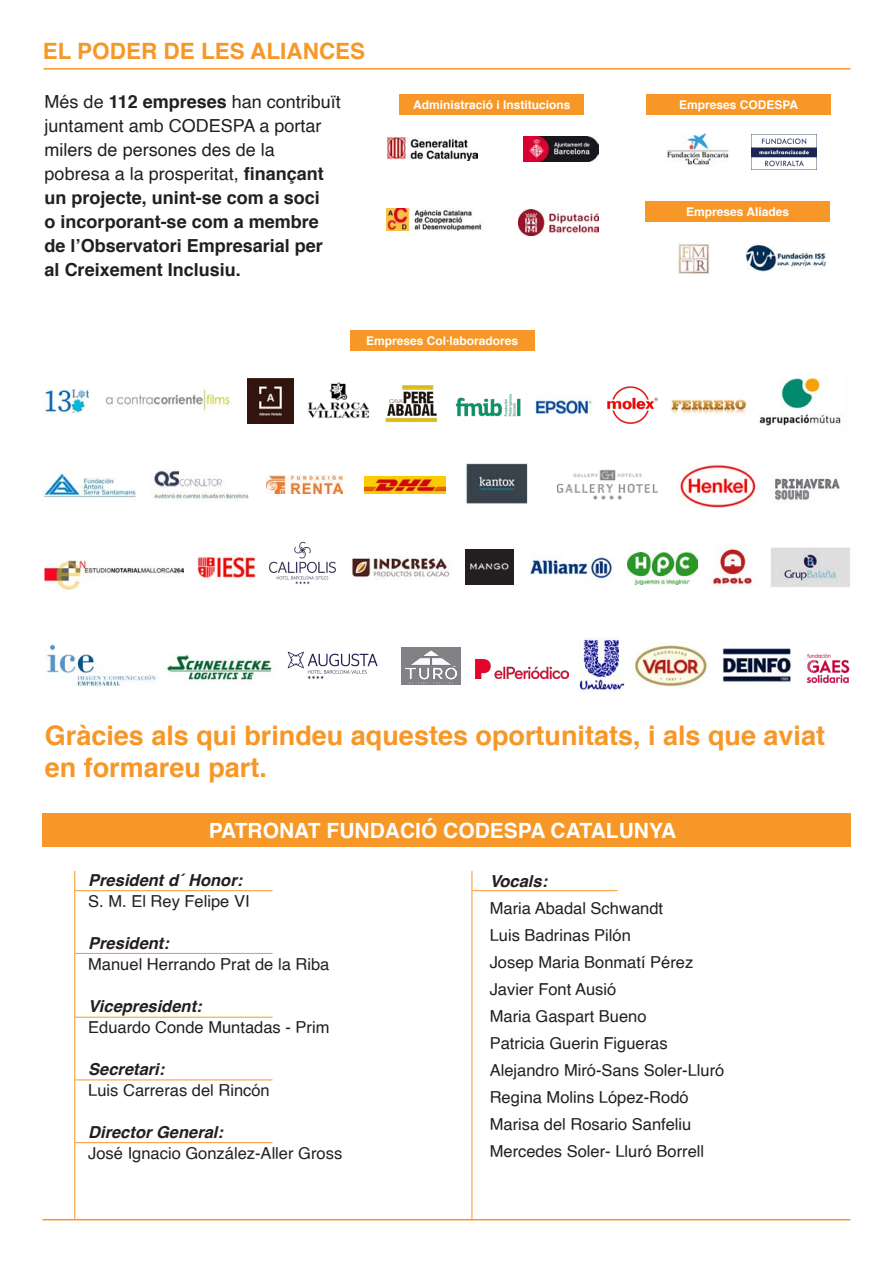
<style>
.page{position:relative;width:893px;height:1263px;background:#fff}
.page>*{position:absolute;margin:0;border:0;box-sizing:border-box;transform-origin:0 0}
.t1{font:700 27px/32.4px "Helvetica";color:#f79727}
.t2{font:700 22.5px "Helvetica";color:#f79727}
.t3{font:700 21px "Helvetica";color:#fff}
.t4{font:18px/24px "Helvetica";color:#231f20}
.t5{font:700 18px "Helvetica";color:#231f20}
.t6{font:16.5px "Helvetica";color:#231f20}
.t7{font:italic 700 16.5px "Helvetica";color:#231f20}
.t8{font:700 12px "Helvetica";color:#fff}
.s1{font-weight:700}
</style>
<div class="page">
<div style="left:43px;top:813px;width:808px;height:34px;background:#f79727"></div>
<div style="left:400px;top:94px;width:184px;height:21px;background:#f79727"></div>
<div style="left:646px;top:94px;width:184px;height:21px;background:#f79727"></div>
<img style="left:387px;top:137px;width:90px;height:23px">
<img style="left:518px;top:209px;width:81px;height:26px">
<img style="left:387px;top:208px;width:97px;height:23px">
<img style="left:524px;top:136px;width:74px;height:26px">
<img style="left:668px;top:133px;width:61px;height:32px">
<img style="left:751px;top:135px;width:65px;height:34px">
<div style="left:645px;top:201px;width:185px;height:21px;background:#f79727"></div>
<img style="left:677px;top:243px;width:32px;height:32px">
<img style="left:745px;top:244px;width:82px;height:28px">
<div style="left:350px;top:330px;width:184px;height:20px;background:#f79727"></div>
<img style="left:267px;top:475px;width:75px;height:18px">
<img style="left:806px;top:653px;width:44px;height:30px">
<img style="left:628px;top:553px;width:69px;height:31px">
<img style="left:44px;top:644px;width:112px;height:42px">
<img style="left:308px;top:382px;width:62px;height:37px">
<img style="left:43px;top:388px;width:46px;height:26px">
<img style="left:105px;top:389px;width:127px;height:22px">
<img style="left:759px;top:378px;width:84px;height:48px">
<img style="left:529px;top:557px;width:83px;height:23px">
<img style="left:287px;top:651px;width:91px;height:28px">
<img style="left:771px;top:547px;width:79px;height:40px">
<img style="left:722px;top:648px;width:69px;height:35px">
<img style="left:537px;top:393px;width:57px;height:22px">
<img style="left:43px;top:471px;width:93px;height:30px">
<img style="left:680px;top:463px;width:77px;height:45px">
<img style="left:196px;top:553px;width:61px;height:27px">
<img style="left:352px;top:556px;width:98px;height:22px">
<img style="left:466px;top:463px;width:62px;height:42px">
<img style="left:465px;top:549px;width:48px;height:35px">
<img style="left:775px;top:478px;width:65px;height:23px">
<img style="left:166px;top:654px;width:110px;height:28px">
<img style="left:579px;top:638px;width:46px;height:55px">
<img style="left:634px;top:644px;width:73px;height:43px">
<img style="left:557px;top:469px;width:100px;height:31px">
<img style="left:670px;top:399px;width:78px;height:16px">
<img style="left:385px;top:385px;width:52px;height:38px">
<img style="left:713px;top:545px;width:40px;height:43px">
<img style="left:608px;top:386px;width:50px;height:38px">
<img style="left:151px;top:470px;width:98px;height:30px">
<img style="left:364px;top:476px;width:81px;height:18px">
<img style="left:248px;top:378px;width:45px;height:45px">
<img style="left:45px;top:560px;width:138px;height:29px">
<div style="left:401px;top:647px;width:59px;height:38px;background:#808285"></div>
<img style="left:405px;top:650px;width:51px;height:33px">
<hr style="left:44px;top:68px;width:806px;height:2px;background:#f79727">
<hr style="left:43px;top:1219px;width:807px;height:1px;background:#f79727">
<hr style="left:472px;top:871px;width:1px;height:349px;background:#f79727">
<hr style="left:472px;top:890px;width:146px;height:1px;background:#f79727">
<hr style="left:74px;top:871px;width:1px;height:349px;background:#f79727">
<hr style="left:75px;top:890px;width:198px;height:1px;background:#f79727">
<hr style="left:75px;top:953px;width:198px;height:1px;background:#f79727">
<hr style="left:75px;top:1017px;width:198px;height:1px;background:#f79727">
<img style="left:455px;top:394px;width:82px;height:23px">
<img style="left:269px;top:541px;width:67px;height:44px">
<hr style="left:75px;top:1079px;width:198px;height:1px;background:#f79727">
<hr style="left:75px;top:1142px;width:198px;height:1px;background:#f79727">
<img style="left:475px;top:659px;width:94px;height:20px">
<p class="t2" style="left:43px;top:33px;width:324px">EL PODER DE LES ALIANCES</p>
<p class="t4" style="left:45px;top:90px;width:298px">Més de <span class="s1">112 empreses</span> han contribuït juntament amb CODESPA a portar</p>
<p class="t4" style="left:45px;top:138px;width:232px">milers de persones des de la</p>
<p class="t4" style="left:45px;top:162px;width:281px">pobresa a la prosperitat, <span class="s1">finançant</span></p>
<p class="t5" style="left:45px;top:183px;width:277px">un projecte, unint-se com a soci</p>
<p class="t5" style="left:45px;top:207px;width:276px">o incorporant-se com a membre</p>
<p class="t5" style="left:45px;top:231px;width:280px">de l’Observatori Empresarial per</p>
<p class="t5" style="left:45px;top:255px;width:198px">al Creixement Inclusiu.</p>
<p class="t8" style="left:413px;top:95px;width:159px">Administració i Institucions</p>
<p class="t8" style="left:679px;top:95px;width:121px">Empreses CODESPA</p>
<p class="t8" style="left:686px;top:202px;width:104px">Empreses Aliades</p>
<p class="t8" style="left:366px;top:331px;width:154px">Empreses Col·laboradores</p>
<p class="t1" style="left:45px;top:720px;width:782px">Gràcies als qui brindeu aquestes oportunitats, i als que aviat en formareu part.</p>
<p class="t3" style="left:209px;top:813px;width:469px">PATRONAT FUNDACIÓ CODESPA CATALUNYA</p>
<p class="t7" style="left:490px;top:871px;width:59px">Vocals:</p>
<p class="t6" style="left:490px;top:895px;width:175px">Maria Abadal Schwandt</p>
<p class="t6" style="left:490px;top:922px;width:143px">Luis Badrinas Pilón</p>
<p class="t6" style="left:490px;top:949px;width:205px">Josep Maria Bonmatí Pérez</p>
<p class="t6" style="left:490px;top:976px;width:128px">Javier Font Ausió</p>
<p class="t6" style="left:490px;top:1003px;width:158px">Maria Gaspart Bueno</p>
<p class="t6" style="left:490px;top:1030px;width:179px">Patricia Guerin Figueras</p>
<p class="t6" style="left:490px;top:1057px;width:236px">Alejandro Miró-Sans Soler-Lluró</p>
<p class="t6" style="left:490px;top:1084px;width:200px">Regina Molins López-Rodó</p>
<p class="t6" style="left:490px;top:1111px;width:203px">Marisa del Rosario Sanfeliu</p>
<p class="t6" style="left:490px;top:1138px;width:216px">Mercedes Soler- Lluró Borrell</p>
<p class="t7" style="left:88px;top:870px;width:156px">President d´ Honor:</p>
<p class="t6" style="left:88px;top:888px;width:163px">S. M. El Rey Felipe VI</p>
<p class="t7" style="left:88px;top:933px;width:82px">President:</p>
<p class="t6" style="left:88px;top:951px;width:243px">Manuel Herrando Prat de la Riba</p>
<p class="t7" style="left:88px;top:996px;width:115px">Vicepresident:</p>
<p class="t6" style="left:88px;top:1014px;width:243px">Eduardo Conde Muntadas - Prim</p>
<p class="t7" style="left:88px;top:1059px;width:78px">Secretari:</p>
<p class="t6" style="left:88px;top:1077px;width:183px">Luis Carreras del Rincón</p>
<p class="t7" style="left:88px;top:1122px;width:136px">Director General:</p>
<p class="t6" style="left:88px;top:1140px;width:256px">José Ignacio González-Aller Gross</p>
</div>
